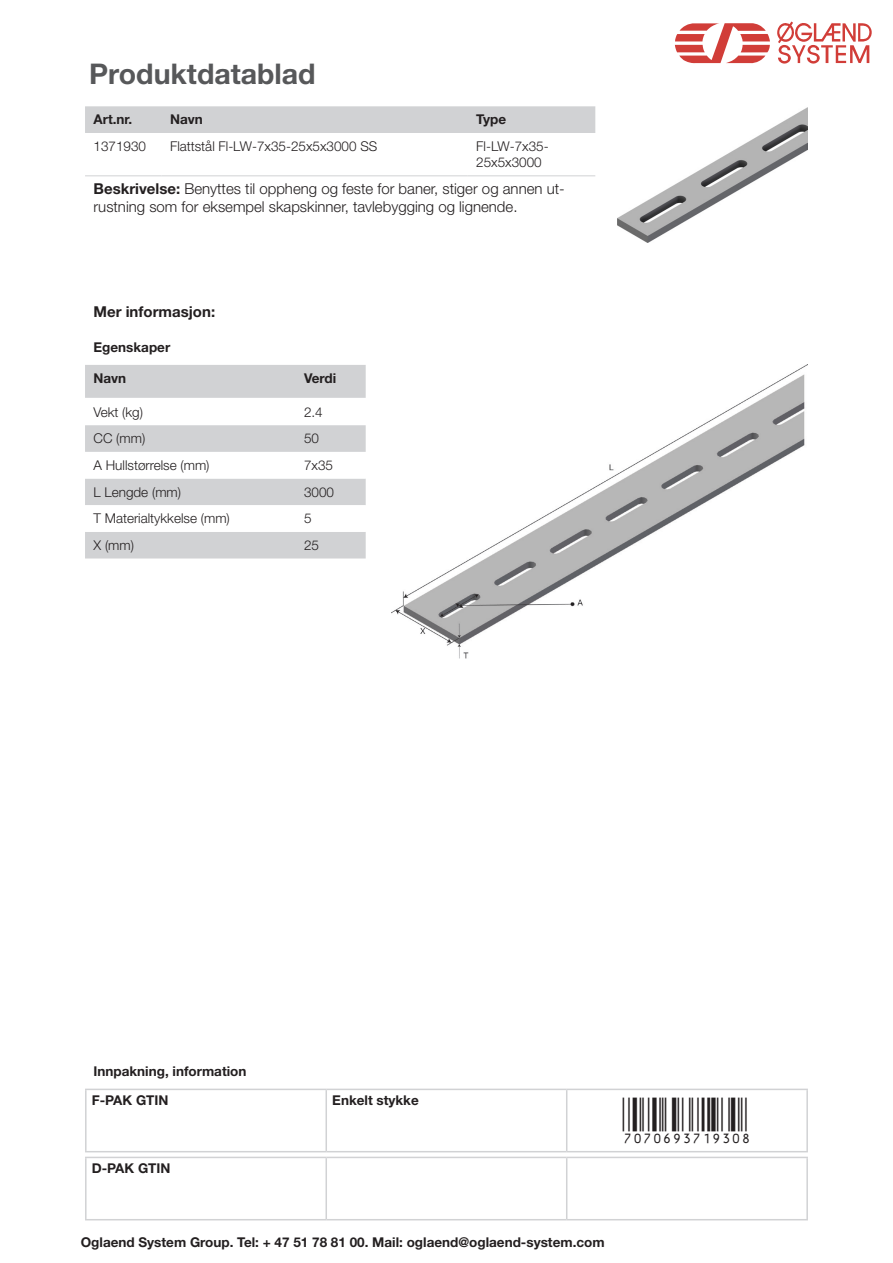
<style>
.page{position:relative;width:893px;height:1263px;background:#fff}
.page>*{position:absolute;margin:0;border:0;box-sizing:border-box;transform-origin:0 0}
.Artikel{font:45px "Viisas EAN Matala";color:#231f20}
.Artikel-2{font:700 28.5px "Helvetica Neue LT Std";color:#57585a}
.Artikel-3{font:300 15px/18px "Helvetica Neue LT Std";color:#231f20}
.Artikel-4{font:700 15px "Helvetica Neue LT Std";color:#231f20}
.Artikel-5{font:700 13.5px/29.1px "Helvetica Neue LT Std";color:#231f20}
.Artikel-6{font:300 13.5px/16.2px "Helvetica Neue LT Std";color:#231f20}
.s1{font-weight:700}
</style>
<div class="page">
<svg style="left:675px;top:23px;width:95px;height:40px"></svg>
<svg style="left:777px;top:21px;width:95px;height:43px"></svg>
<div style="left:85px;top:106px;width:510px;height:27px;background:#d1d2d4"></div>
<hr style="left:85px;top:175px;width:77px;height:1px;background:#d1d2d4">
<hr style="left:162px;top:175px;width:306px;height:1px;background:#d1d2d4">
<hr style="left:468px;top:175px;width:127px;height:1px;background:#d1d2d4">
<img style="left:617px;top:107px;width:191px;height:135px">
<img style="left:391px;top:365px;width:416px;height:294px">
<div style="left:85px;top:365px;width:281px;height:33px;background:#d1d2d4"></div>
<svg style="left:85px;top:425px;width:281px;height:133px"></svg>
<hr style="left:85px;top:1089px;width:241px;height:1px;background:#d1d2d4">
<hr style="left:85px;top:1090px;width:2px;height:61px;background:#d1d2d4">
<hr style="left:326px;top:1089px;width:241px;height:1px;background:#d1d2d4">
<hr style="left:325px;top:1090px;width:2px;height:61px;background:#d1d2d4">
<hr style="left:567px;top:1089px;width:241px;height:1px;background:#d1d2d4">
<hr style="left:566px;top:1090px;width:1px;height:61px;background:#d1d2d4">
<hr style="left:806px;top:1090px;width:2px;height:61px;background:#d1d2d4">
<hr style="left:85px;top:1151px;width:241px;height:1px;background:#d1d2d4">
<hr style="left:326px;top:1151px;width:241px;height:1px;background:#d1d2d4">
<hr style="left:567px;top:1151px;width:241px;height:1px;background:#d1d2d4">
<hr style="left:85px;top:1157px;width:241px;height:1px;background:#d1d2d4">
<hr style="left:85px;top:1158px;width:2px;height:61px;background:#d1d2d4">
<hr style="left:326px;top:1157px;width:241px;height:1px;background:#d1d2d4">
<hr style="left:325px;top:1158px;width:2px;height:61px;background:#d1d2d4">
<hr style="left:567px;top:1157px;width:241px;height:1px;background:#d1d2d4">
<hr style="left:566px;top:1158px;width:1px;height:61px;background:#d1d2d4">
<hr style="left:806px;top:1158px;width:2px;height:61px;background:#d1d2d4">
<hr style="left:85px;top:1219px;width:241px;height:1px;background:#d1d2d4">
<hr style="left:326px;top:1219px;width:241px;height:1px;background:#d1d2d4">
<hr style="left:567px;top:1219px;width:241px;height:1px;background:#d1d2d4">
<p class="Artikel-2" style="left:89px;top:56px;width:228px">Produktdatablad</p>
<p class="Artikel-5" style="left:94px;top:105px;width:40px">Art.nr.</p>
<p class="Artikel-5" style="left:170px;top:105px;width:34px">Navn</p>
<p class="Artikel-5" style="left:476px;top:105px;width:32px">Type</p>
<p class="Artikel-6" style="left:94px;top:138px;width:54px">1371930</p>
<p class="Artikel-6" style="left:170px;top:138px;width:209px">Flattstål Fl-LW-7x35-25x5x3000 SS</p>
<p class="Artikel-6" style="left:476px;top:138px;width:74px">Fl-LW-7x35-<br>25x5x3000</p>
<p class="Artikel-3" style="left:94px;top:179px;width:473px"><span class="s1">Beskrivelse:</span> Benyttes til oppheng og feste for baner, stiger og annen ut&shy;rustning som for eksempel skapskinner, tavlebygging og lignende.</p>
<p class="Artikel-4" style="left:94px;top:302px;width:123px">Mer informasjon:</p>
<p class="Artikel-5" style="left:94px;top:332px;width:78px">Egenskaper</p>
<p class="Artikel-5" style="left:94px;top:363px;width:34px">Navn</p>
<p class="Artikel-5" style="left:304px;top:363px;width:34px">Verdi</p>
<p class="Artikel-6" style="left:94px;top:404px;width:51px">Vekt (kg)</p>
<p class="Artikel-6" style="left:304px;top:404px;width:20px">2.4</p>
<p class="Artikel-6" style="left:94px;top:430px;width:53px">CC (mm)</p>
<p class="Artikel-6" style="left:304px;top:430px;width:17px">50</p>
<p class="Artikel-6" style="left:94px;top:457px;width:118px">A Hullstørrelse (mm)</p>
<p class="Artikel-6" style="left:304px;top:457px;width:31px">7x35</p>
<p class="Artikel-6" style="left:94px;top:483px;width:89px">L Lengde (mm)</p>
<p class="Artikel-6" style="left:304px;top:483px;width:32px">3000</p>
<p class="Artikel-6" style="left:94px;top:510px;width:138px">T Materialtykkelse (mm)</p>
<p class="Artikel-6" style="left:304px;top:510px;width:9px">5</p>
<p class="Artikel-6" style="left:94px;top:537px;width:42px">X (mm)</p>
<p class="Artikel-6" style="left:304px;top:537px;width:17px">25</p>
<p class="Artikel-5" style="left:92px;top:1056px;width:156px">Innpakning, information<br>F-PAK GTIN</p>
<p class="Artikel-5" style="left:92px;top:1153px;width:80px">D-PAK GTIN</p>
<p class="Artikel-5" style="left:332px;top:1085px;width:88px">Enkelt stykke</p>
<p class="Artikel" style="left:623px;top:1097px;width:130px">7070693719308</p>
<p class="Artikel-5" style="left:81px;top:1227px;width:525px">Oglaend System Group. Tel: + 47 51 78 81 00. Mail: oglaend@oglaend-system.com</p>
</div>
